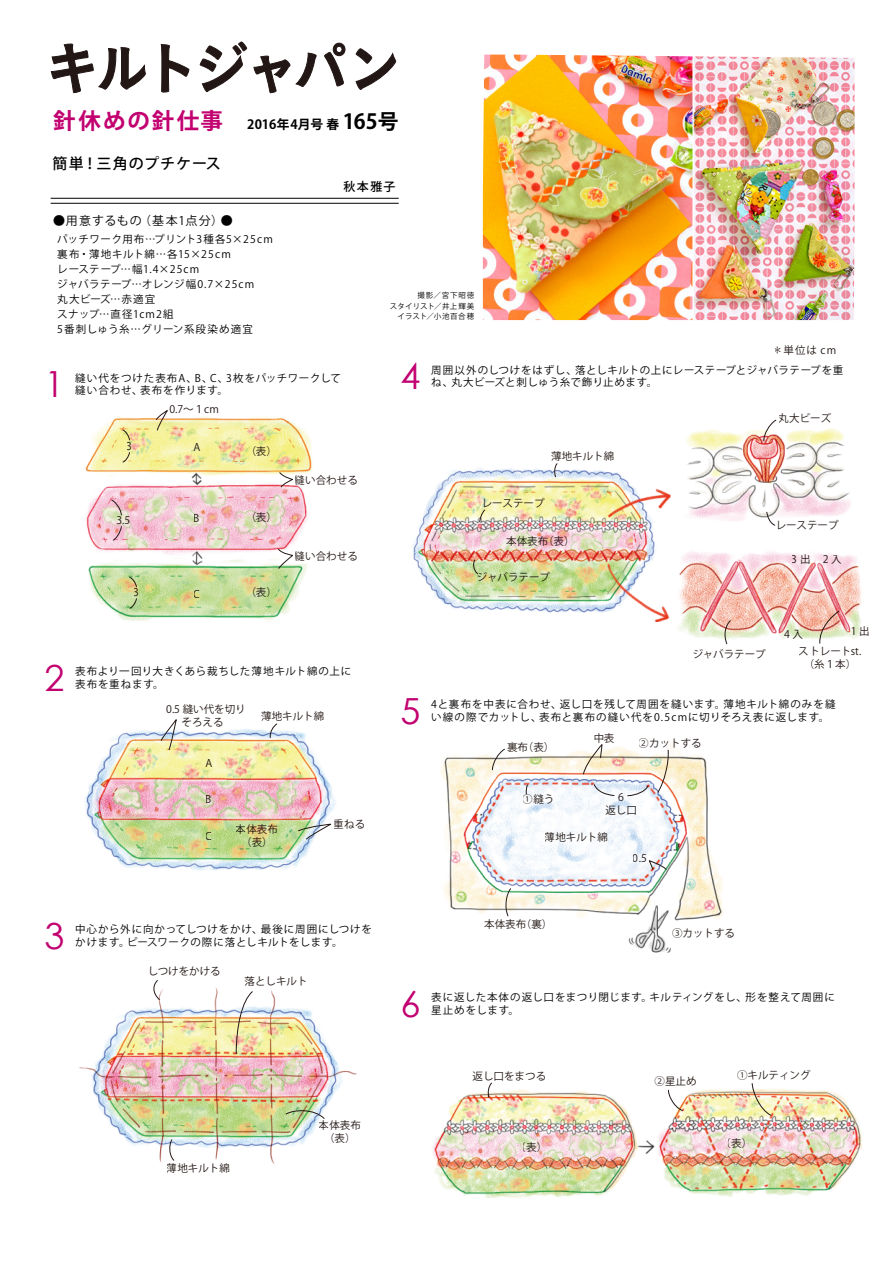
<style>
.page{position:relative;width:893px;height:1263px;background:#fff}
.page>*{position:absolute;margin:0;border:0;box-sizing:border-box;transform-origin:0 0}
.t1{font:36px "Century Gothic";color:#c20070}
.t2{font:500 15px "Koz Go Pro";letter-spacing:.065em;color:#000}
.t3{font:700 12.75px "Koz Go Pro";letter-spacing:.015em;color:#000}
.t4{font:12px "Koz Go Pro";letter-spacing:.075em;color:#000}
.t5{font:500 12px "Koz Go Pro";color:#000}
.t6{font:10.5px/15px "Koz Go Pro";letter-spacing:.07em;color:#000}
.t7{font:10.5px/12.8px "Koz Go Pro";color:#231815;text-align:center}
.t8{font:10.5px/12.6px "Koz Go Pro";letter-spacing:.045em;color:#000}
.t9{font:7.5px/10.5px "Koz Go Pro";letter-spacing:.075em;color:#000;text-align:right}
.s1{font-size:22.5px;color:#c20070}
.s2{font-size:20.7px}
</style>
<div class="page">
<img style="left:79px;top:416px;width:784px;height:783px">
<svg style="left:156px;top:411px;width:12px;height:20px"></svg>
<svg style="left:279px;top:472px;width:14px;height:15px"></svg>
<svg style="left:278px;top:549px;width:15px;height:20px"></svg>
<svg style="left:122px;top:429px;width:8px;height:11px"></svg>
<svg style="left:122px;top:452px;width:8px;height:11px"></svg>
<svg style="left:111px;top:499px;width:11px;height:16px"></svg>
<svg style="left:113px;top:526px;width:9px;height:15px"></svg>
<svg style="left:129px;top:576px;width:8px;height:11px"></svg>
<svg style="left:129px;top:598px;width:8px;height:11px"></svg>
<svg style="left:270px;top:723px;width:7px;height:15px"></svg>
<svg style="left:298px;top:824px;width:33px;height:15px"></svg>
<svg style="left:161px;top:720px;width:16px;height:30px"></svg>
<svg style="left:152px;top:980px;width:8px;height:20px"></svg>
<svg style="left:236px;top:991px;width:17px;height:63px"></svg>
<svg style="left:285px;top:1108px;width:40px;height:11px"></svg>
<svg style="left:169px;top:1139px;width:5px;height:22px"></svg>
<svg style="left:763px;top:420px;width:13px;height:21px"></svg>
<svg style="left:766px;top:512px;width:9px;height:14px"></svg>
<svg style="left:723px;top:620px;width:8px;height:24px"></svg>
<svg style="left:819px;top:611px;width:20px;height:33px"></svg>
<svg style="left:554px;top:463px;width:4px;height:14px"></svg>
<svg style="left:479px;top:509px;width:6px;height:13px"></svg>
<svg style="left:473px;top:559px;width:5px;height:15px"></svg>
<svg style="left:492px;top:749px;width:13px;height:21px"></svg>
<svg style="left:583px;top:745px;width:19px;height:29px"></svg>
<svg style="left:526px;top:784px;width:2px;height:10px"></svg>
<svg style="left:594px;top:784px;width:20px;height:12px"></svg>
<svg style="left:627px;top:786px;width:21px;height:10px"></svg>
<svg style="left:649px;top:861px;width:18px;height:9px"></svg>
<svg style="left:504px;top:888px;width:7px;height:28px"></svg>
<svg style="left:657px;top:750px;width:12px;height:43px"></svg>
<svg style="left:487px;top:1082px;width:5px;height:16px"></svg>
<svg style="left:752px;top:1083px;width:19px;height:33px"></svg>
<svg style="left:668px;top:1090px;width:15px;height:21px"></svg>
<hr style="left:51px;top:198px;width:348px;height:1px;background:#000">
<hr style="left:51px;top:203px;width:348px;height:1px;background:#000">
<svg style="left:51px;top:44px;width:95px;height:49px"></svg>
<svg style="left:161px;top:44px;width:28px;height:48px"></svg>
<svg style="left:200px;top:42px;width:47px;height:50px"></svg>
<svg style="left:253px;top:43px;width:92px;height:50px"></svg>
<svg style="left:356px;top:48px;width:40px;height:42px"></svg>
<img style="left:483px;top:55px;width:371px;height:265px">
<p class="t3" style="left:53px;top:116px;width:347px"><span class="s1">針休めの針仕事</span> 2016年4月号 春 <span class="s2">165号</span></p>
<h2 class="t2" style="left:53px;top:154px;width:170px">簡単！三角のプチケース</h2>
<p class="t5" style="left:344px;top:178px;width:54px">秋本雅子</p>
<p class="t4" style="left:53px;top:213px;width:181px">●用意するもの（基本1点分）●</p>
<p class="t6" style="left:57px;top:232px;width:217px">パッチワーク用布…プリント3種各5×25cm裏布・薄地キルト綿…各15×25cm<br>レーステープ…幅1.4×25cm<br>ジャバラテープ…オレンジ幅0.7×25cm<br>丸大ビーズ…赤適宜<br>スナップ…直径1cm2組<br>5番刺しゅう糸…グリーン系段染め適宜</p>
<h1 class="t1" style="left:45px;top:359px;width:21px">1</h1>
<p class="t6" style="left:75px;top:372px;width:267px;line-height:12.6px">縫い代をつけた表布A、B、C、3枚をパッチワークして縫い合わせ、表布を作ります。</p>
<p class="t7" style="left:169px;top:403px;width:51px">0.7～１cm</p>
<p class="t7" style="left:127px;top:440px;width:7px">3</p>
<p class="t7" style="left:194px;top:441px;width:8px">A</p>
<p class="t7" style="left:245px;top:445px;width:33px">（表）</p>
<p class="t7" style="left:295px;top:474px;width:64px">縫い合わせる</p>
<p class="t7" style="left:116px;top:514px;width:15px">3.5</p>
<p class="t7" style="left:194px;top:512px;width:8px">B</p>
<p class="t7" style="left:245px;top:511px;width:33px">（表）</p>
<p class="t7" style="left:295px;top:550px;width:64px">縫い合わせる</p>
<p class="t7" style="left:134px;top:586px;width:7px">3</p>
<p class="t7" style="left:194px;top:588px;width:8px">C</p>
<p class="t7" style="left:245px;top:586px;width:33px">（表）</p>
<h1 class="t1" style="left:45px;top:653px;width:21px">2</h1>
<p class="t6" style="left:75px;top:665px;width:278px;line-height:12.6px">表布より一回り大きくあら裁ちした薄地キルト綿の上に表布を重ねます。</p>
<p class="t7" style="left:166px;top:703px;width:81px;text-align:left">0.5 縫い代を切り　 そろえる</p>
<p class="t7" style="left:261px;top:710px;width:64px">薄地キルト綿</p>
<p class="t7" style="left:206px;top:757px;width:8px">A</p>
<p class="t7" style="left:206px;top:793px;width:8px">B</p>
<p class="t7" style="left:206px;top:830px;width:8px">C</p>
<p class="t7" style="left:236px;top:823px;width:43px">本体表布（表）</p>
<p class="t7" style="left:334px;top:818px;width:33px">重ねる</p>
<p class="t9" style="left:390px;top:291px;width:86px">撮影／宮下昭徳<br>スタイリスト／井上輝美イラスト／小池百合穂</p>
<p class="t7" style="left:773px;top:344px;width:65px">＊単位は cm</p>
<h1 class="t1" style="left:401px;top:351px;width:21px">4</h1>
<p class="t8" style="left:431px;top:364px;width:414px">周囲以外のしつけをはずし、落としキルトの上にレーステープとジャバラテープを重ね、丸大ビーズと刺しゅう糸で飾り止めます。</p>
<p class="t7" style="left:551px;top:450px;width:64px">薄地キルト綿</p>
<p class="t7" style="left:481px;top:497px;width:64px">レーステープ</p>
<p class="t7" style="left:506px;top:535px;width:70px">本体表布（表）</p>
<p class="t7" style="left:476px;top:571px;width:75px">ジャバラテープ</p>
<p class="t7" style="left:779px;top:412px;width:54px">丸大ビーズ</p>
<p class="t7" style="left:775px;top:519px;width:64px">レーステープ</p>
<p class="t7" style="left:792px;top:553px;width:51px">3出 2入</p>
<p class="t7" style="left:692px;top:648px;width:75px">ジャバラテープ</p>
<p class="t7" style="left:799px;top:621px;width:72px;line-height:20.2px;text-align:left;text-indent:52px">1出ストレートst.</p>
<p class="t7" style="left:804px;top:657px;width:54px">（糸１本）</p>
<p class="t7" style="left:784px;top:628px;width:20px">4入</p>
<h1 class="t1" style="left:401px;top:685px;width:21px">5</h1>
<p class="t6" style="left:431px;top:698px;width:406px;line-height:12.6px">4と裏布を中表に合わせ、返し口を残して周囲を縫います。薄地キルト綿のみを縫い線の際でカットし、表布と裏布の縫い代を0.5cmに切りそろえ表に返します。</p>
<p class="t7" style="left:507px;top:741px;width:49px">裏布（表）</p>
<p class="t7" style="left:523px;top:792px;width:33px">①縫う</p>
<p class="t7" style="left:593px;top:732px;width:22px">中表</p>
<p class="t7" style="left:639px;top:737px;width:64px">②カットする</p>
<p class="t7" style="left:605px;top:791px;width:33px">6<br>返し口</p>
<p class="t7" style="left:545px;top:831px;width:64px">薄地キルト綿</p>
<p class="t7" style="left:633px;top:852px;width:15px">0.5</p>
<h1 class="t1" style="left:45px;top:910px;width:21px">3</h1>
<p class="t6" style="left:75px;top:923px;width:298px;line-height:12.6px">中心から外に向かってしつけをかけ、最後に周囲にしつけをかけます。ピースワークの際に落としキルトをします。</p>
<p class="t7" style="left:147px;top:965px;width:75px">しつけをかける</p>
<p class="t7" style="left:245px;top:975px;width:64px">落としキルト</p>
<p class="t7" style="left:167px;top:1162px;width:65px">薄地キルト綿</p>
<p class="t7" style="left:319px;top:1119px;width:43px">本体表布（表）</p>
<p class="t7" style="left:484px;top:918px;width:70px">本体表布（裏）</p>
<p class="t7" style="left:672px;top:927px;width:64px">③カットする</p>
<h1 class="t1" style="left:401px;top:978px;width:21px">6</h1>
<p class="t6" style="left:431px;top:991px;width:405px;line-height:12.6px">表に返した本体の返し口をまつり閉じます。キルティングをし、形を整えて周囲に星止めをします。</p>
<p class="t7" style="left:473px;top:1069px;width:75px">返し口をまつる</p>
<p class="t7" style="left:737px;top:1069px;width:75px">①キルティング</p>
<p class="t7" style="left:654px;top:1075px;width:43px">②星止め</p>
<p class="t7" style="left:516px;top:1140px;width:33px">（表）</p>
<p class="t7" style="left:721px;top:1137px;width:33px">（表）</p>
</div>
